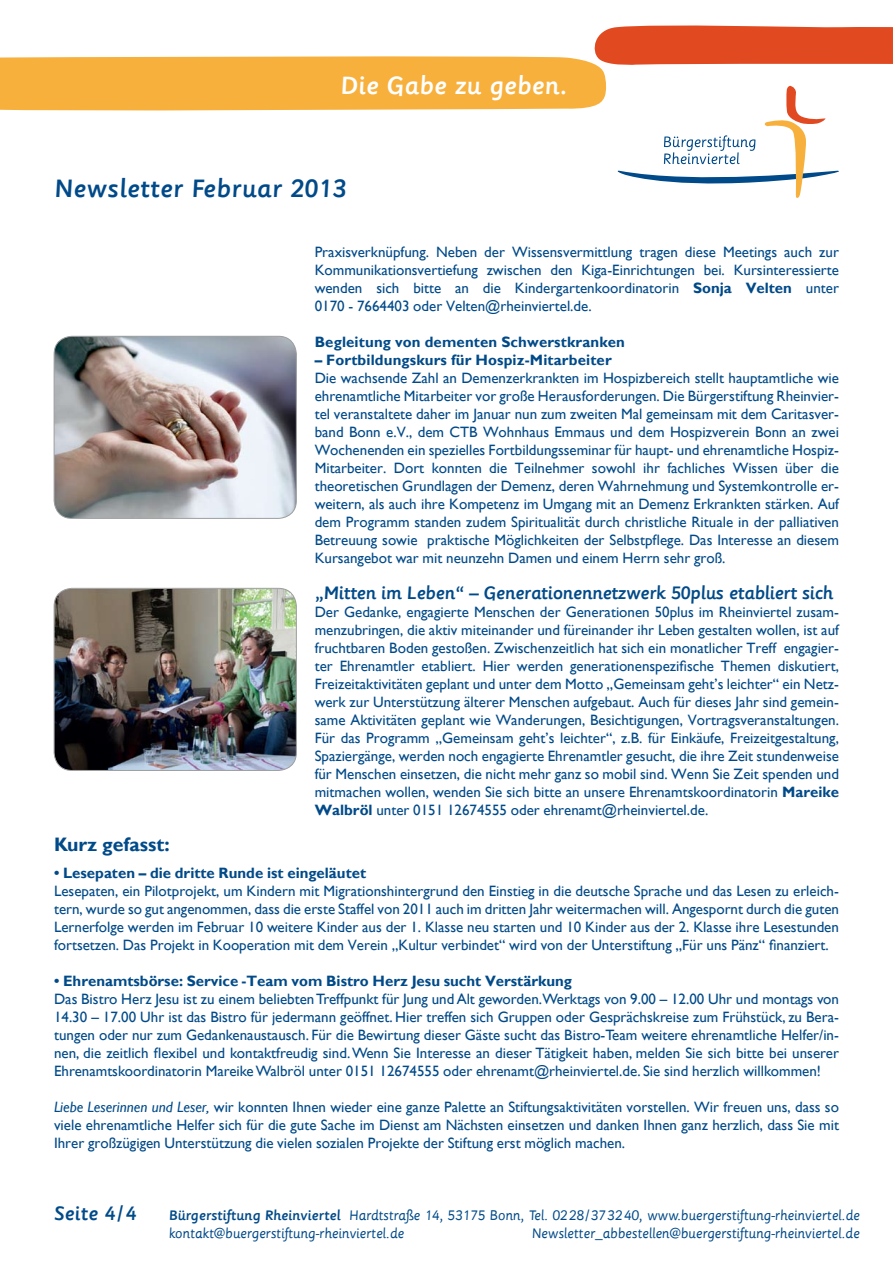
<style>
.page{position:relative;width:893px;height:1263px;background:#fff}
.page>*{position:absolute;margin:0;border:0;box-sizing:border-box;transform-origin:0 0}
.t1{font:500 27.15px "Sassoon Primary Com";letter-spacing:.005em;color:#004a89}
.t2{font:500 27px "Sassoon Primary Com";color:#fff}
.t3{font:500 21px "Sassoon Primary Com";letter-spacing:.005em;color:#004a89}
.t4{font:500 19.5px "Sassoon Primary Com";letter-spacing:-.025em;color:#004a89}
.t5{font:700 19.5px "Gill Sans";color:#004a89}
.t6{font:15px/18px "Gill Sans";color:#004a89;text-align:justify}
.t7{font:700 15px "Gill Sans";color:#004a89}
.t8{font:14.85px/17.9px "Sassoon Primary Com";letter-spacing:-.01em;color:#004a89}
.s1{font-weight:700}
.s2{font-style:italic}
.s3{font-weight:500}
</style>
<div class="page">
<svg style="left:0;top:25px;width:893px;height:173px"></svg>
<img style="left:54px;top:588px;width:242px;height:182px">
<div style="left:54px;top:588px;width:242px;height:182px;border:1px solid #9c9d9f;border-radius:18px"></div>
<img style="left:54px;top:336px;width:242px;height:182px">
<div style="left:54px;top:336px;width:242px;height:182px;border:1px solid #9c9d9f;border-radius:18px"></div>
<h2 class="t2" style="left:340px;top:70px;width:228px">Die Gabe zu geben.</h2>
<h1 class="t1" style="left:54px;top:173px;width:294px">Newsletter Februar 2013</h1>
<p class="t6" style="left:315px;top:243px;width:526px">Praxisverknüpfung. Neben der Wissensvermittlung tragen diese Meetings auch zur Kommunikationsvertiefung zwischen den Kiga-Einrichtungen bei. Kursinteressierte wenden sich bitte an die Kindergartenkoordinatorin <span class="s1">Sonja Velten</span> unter 0170 - 7664403 oder Velten@rheinviertel.de.</p>
<p class="t7" style="left:315px;top:333px;width:312px">Begleitung von dementen Schwerstkranken</p>
<p class="t7" style="left:315px;top:351px;width:299px">– Fortbildungskurs für Hospiz-Mitarbeiter</p>
<p class="t6" style="left:315px;top:369px;width:526px">Die wachsende Zahl an Demenzerkrankten im Hospizbereich stellt hauptamtliche wie ehrenamtliche Mitarbeiter vor große Herausforderungen. Die Bürgerstiftung Rheinvier&shy;tel veranstaltete daher im Januar nun zum zweiten Mal gemeinsam mit dem Caritasver&shy;band Bonn e.V., dem CTB Wohnhaus Emmaus und dem Hospizverein Bonn an zwei Wochenenden ein spezielles Fortbildungsseminar für haupt- und ehrenamtliche Hospiz-Mitarbeiter. Dort konnten die Teilnehmer sowohl ihr fachliches Wissen über die theoretischen Grundlagen der Demenz, deren Wahrnehmung und Systemkontrolle er&shy;weitern, als auch ihre Kompetenz im Umgang mit an Demenz Erkrankten stärken. Auf dem Programm standen zudem Spiritualität durch christliche Rituale in der palliativen Betreuung sowie praktische Möglichkeiten der Selbstpflege. Das Interesse an diesem Kursangebot war mit neunzehn Damen und einem Herrn sehr groß.</p>
<h3 class="t4" style="left:315px;top:582px;width:520px">„Mitten im Leben“ – Generationennetzwerk 50plus etabliert sich</h3>
<p class="t6" style="left:315px;top:603px;width:526px">Der Gedanke, engagierte Menschen der Generationen 50plus im Rheinviertel zusam&shy;menzubringen, die aktiv miteinander und füreinander ihr Leben gestalten wollen, ist auf fruchtbaren Boden gestoßen. Zwischenzeitlich hat sich ein monatlicher Treff engagier&shy;ter Ehrenamtler etabliert. Hier werden generationenspezifische Themen diskutiert, Freizeitaktivitäten geplant und unter dem Motto „Gemeinsam geht’s leichter“ ein Netz&shy;werk zur Unterstützung älterer Menschen aufgebaut. Auch für dieses Jahr sind gemein&shy;same Aktivitäten geplant wie Wanderungen, Besichtigungen, Vortragsveranstaltungen.<br>Für das Programm „Gemeinsam geht’s leichter“, z.B. für Einkäufe, Freizeitgestaltung, Spaziergänge, werden noch engagierte Ehrenamtler gesucht, die ihre Zeit stundenweise für Menschen einsetzen, die nicht mehr ganz so mobil sind. Wenn Sie Zeit spenden und mitmachen wollen, wenden Sie sich bitte an unsere Ehrenamtskoordinatorin <span class="s1">Mareike Walbröl</span> unter 0151 12674555 oder ehrenamt@rheinviertel.de.</p>
<h3 class="t5" style="left:54px;top:833px;width:117px">Kurz gefasst:</h3>
<p class="t7" style="left:54px;top:864px;width:314px">• Lesepaten – die dritte Runde ist eingeläutet</p>
<p class="t6" style="left:54px;top:882px;width:786px">Lesepaten, ein Pilotprojekt, um Kindern mit Migrationshintergrund den Einstieg in die deutsche Sprache und das Lesen zu erleich&shy;tern, wurde so gut angenommen, dass die erste Staffel von 2011 auch im dritten Jahr weitermachen will. Angespornt durch die guten Lernerfolge werden im Februar 10 weitere Kinder aus der 1. Klasse neu starten und 10 Kinder aus der 2. Klasse ihre Lesestunden fortsetzen. Das Projekt in Kooperation mit dem Verein „Kultur verbindet“ wird von der Unterstiftung „Für uns Pänz“ finanziert.</p>
<p class="t7" style="left:54px;top:972px;width:519px">• Ehrenamtsbörse: Service -Team vom Bistro Herz Jesu sucht Verstärkung</p>
<p class="t6" style="left:54px;top:990px;width:786px">Das Bistro Herz Jesu ist zu einem beliebten Treffpunkt für Jung und Alt geworden.Werktags von 9.00 – 12.00 Uhr und montags von 14.30 – 17.00 Uhr ist das Bistro für jedermann geöffnet. Hier treffen sich Gruppen oder Gesprächskreise zum Frühstück, zu Bera&shy;tungen oder nur zum Gedankenaustausch. Für die Bewirtung dieser Gäste sucht das Bistro-Team weitere ehrenamtliche Helfer/in&shy;nen, die zeitlich flexibel und kontaktfreudig sind. Wenn Sie Interesse an dieser Tätigkeit haben, melden Sie sich bitte bei unserer Ehrenamtskoordinatorin Mareike Walbröl unter 0151 12674555 oder ehrenamt@rheinviertel.de. Sie sind herzlich willkommen!</p>
<p class="t6" style="left:54px;top:1098px;width:786px"><span class="s2">Liebe Leserinnen und Leser,</span> wir konnten Ihnen wieder eine ganze Palette an Stiftungsaktivitäten vorstellen. Wir freuen uns, dass so viele ehrenamtliche Helfer sich für die gute Sache im Dienst am Nächsten einsetzen und danken Ihnen ganz herzlich, dass Sie mit Ihrer großzügigen Unterstützung die vielen sozialen Projekte der Stiftung erst möglich machen.</p>
<h3 class="t3" style="left:54px;top:1201px;width:84px">Seite 4/4</h3>
<p class="t8" style="left:169px;top:1206px;width:693px"><span class="s3">Bürgerstiftung Rheinviertel</span> Hardtstraße 14, 53175 Bonn, Tel. 0228/373240, www.buergerstiftung-rheinviertel.de kontakt@buergerstiftung-rheinviertel.de</p>
<p class="t8" style="left:532px;top:1224px;width:329px">Newsletter_abbestellen@buergerstiftung-rheinviertel.de</p>
</div>
